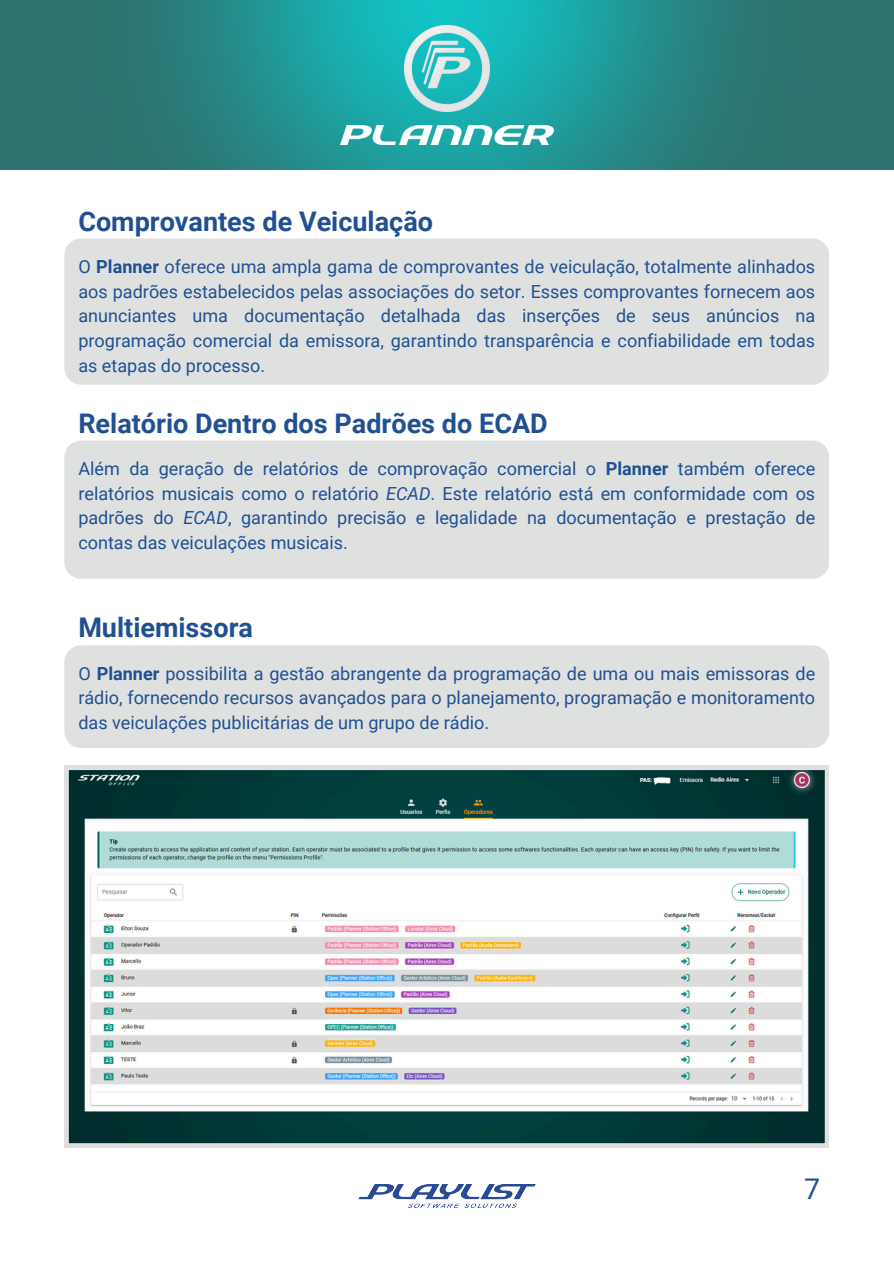
<style>
.page{position:relative;width:894px;height:1264px;background:#fff}
.page>*{position:absolute;margin:0;border:0;box-sizing:border-box;transform-origin:0 0}
.t1{font:28.5px "Roboto";color:#215091}
.t2{font:700 27px "Roboto";color:#215091}
.t3{font:18px/24.8px "Roboto";color:#215091;text-align:justify}
.s1{font-weight:700}
.s2{font-style:italic}
</style>
<div class="page">
<div style="left:64px;top:238px;width:765px;height:147px;background:#dfe1e1"></div>
<div style="left:64px;top:440px;width:764px;height:139px;background:#dfe1e1"></div>
<div style="left:64px;top:645px;width:765px;height:103px;background:#dfe1e1"></div>
<div style="left:0;top:0;width:893px;height:170px;background:#2e7370"></div>
<img style="left:174px;top:0;width:545px;height:170px">
<img style="left:340px;top:125px;width:213px;height:19px">
<img style="left:404px;top:26px;width:85px;height:85px">
<svg style="left:64px;top:765px;width:764px;height:382px"></svg>
<img style="left:358px;top:1184px;width:177px;height:23px">
<p class="t2" style="left:78px;top:205px;width:356px">Comprovantes de Veiculação</p>
<p class="t3" style="left:78px;top:254px;width:738px">O <span class="s1">Planner</span> oferece uma ampla gama de comprovantes de veiculação, totalmente alinhados aos padrões estabelecidos pelas associações do setor. Esses comprovantes fornecem aos anunciantes uma documentação detalhada das inserções de seus anúncios na programação comercial da emissora, garantindo transparência e confiabilidade em todas as etapas do processo.</p>
<p class="t2" style="left:78px;top:407px;width:470px">Relatório Dentro dos Padrões do ECAD</p>
<h1 class="t3" style="left:78px;top:456px;width:738px">Além da geração de relatórios de comprovação comercial o <span class="s1">Planner</span> também oferece relatórios musicais como o relatório <span class="s2">ECAD</span>. Este relatório está em conformidade com os padrões do <span class="s2">ECAD</span>, garantindo precisão e legalidade na documentação e prestação de contas das veiculações musicais.</h1>
<p class="t2" style="left:78px;top:612px;width:176px">Multiemissora</p>
<h1 class="t3" style="left:78px;top:661px;width:738px">O <span class="s1">Planner</span> possibilita a gestão abrangente da programação de uma ou mais emissoras de rádio, fornecendo recursos avançados para o planejamento, programação e monitoramento das veiculações publicitárias de um grupo de rádio.</h1>
<h1 class="t1" style="left:804px;top:1172px;width:17px">7</h1>
</div>
